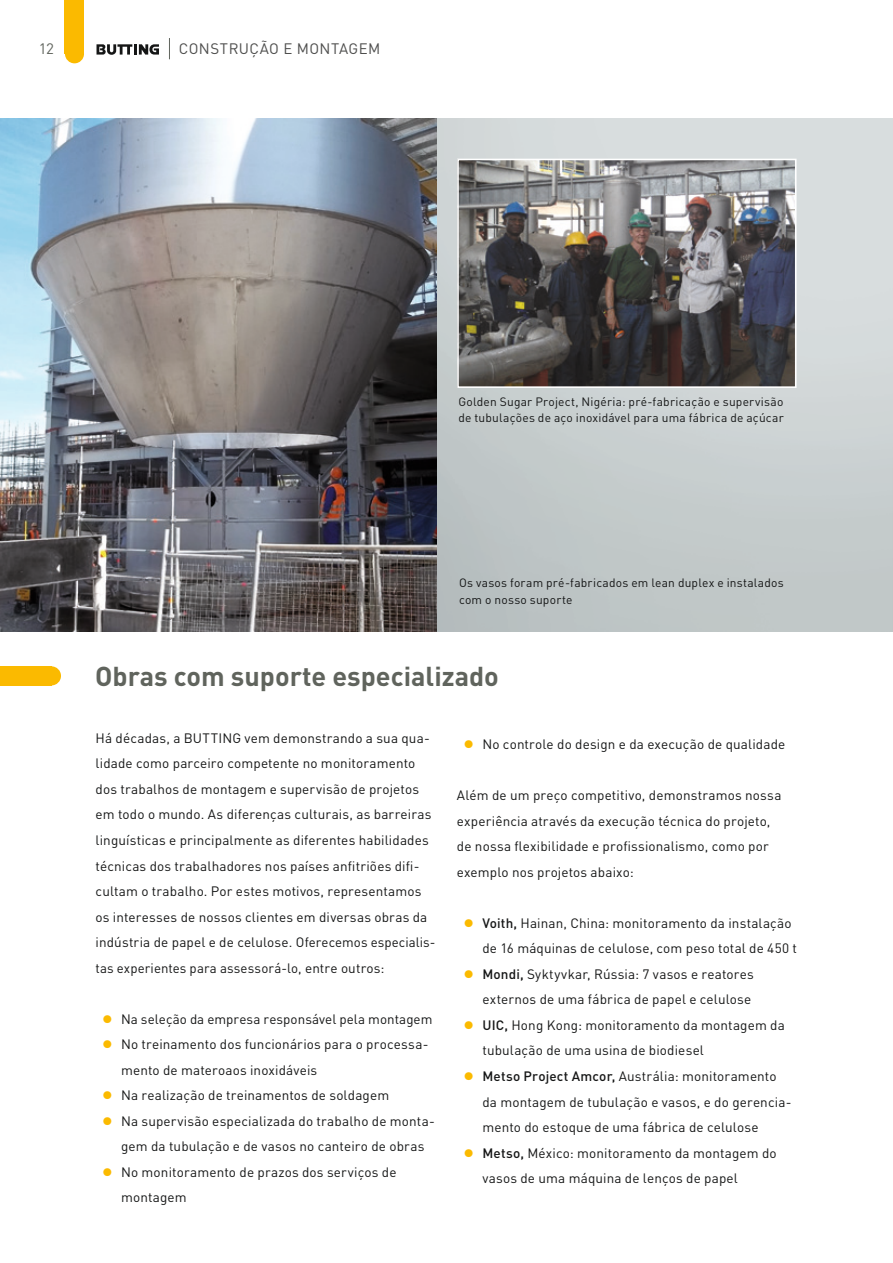
<style>
.page{position:relative;width:893px;height:1263px;background:#fff}
.page>*{position:absolute;margin:0;border:0;box-sizing:border-box;transform-origin:0 0}
.t1{font:700 27px "DIN";color:#60645d}
.t2{font:15px "DIN";letter-spacing:.03em;color:#4e4e4d}
.t3{font:15px "DIN";color:#60645d}
.t4{font:13.5px/25.5px "DIN";letter-spacing:.01em;color:#151616}
.t5{font:12px/16.5px "DIN";letter-spacing:.015em;color:#151616}
.s1{font-family:"Frutiger";font-stretch:condensed;font-size:22.5px;color:#fbba00}
.s2{font-weight:500}
</style>
<div class="page">
<div style="left:65px;top:0;width:19px;height:54px;background:#fbba00"></div>
<div style="left:65px;top:44px;width:19px;height:19px;background:#fbba00;border-radius:50%"></div>
<svg style="left:97px;top:44px;width:62px;height:11px"></svg>
<svg style="left:169px;top:38px;width:1px;height:21px"></svg>
<img style="left:436px;top:118px;width:457px;height:513px">
<img style="left:0;top:118px;width:436px;height:513px">
<div style="left:0;top:666px;width:52px;height:19px;background:#fbba00"></div>
<div style="left:42px;top:666px;width:19px;height:19px;background:#fbba00;border-radius:50%"></div>
<img style="left:460px;top:162px;width:333px;height:223px">
<div style="left:457px;top:159px;width:339px;height:229px;border:2px solid #fff"></div>
<p class="t3" style="left:39px;top:40px;width:17px">12</p>
<p class="t2" style="left:179px;top:40px;width:203px">CONSTRUÇÃO E MONTAGEM</p>
<p class="t5" style="left:458px;top:393px;width:327px">Golden Sugar Project, Nigéria: pré-fabricação e supervisão de tubulações de aço inoxidável para uma fábrica de açúcar</p>
<p class="t5" style="left:459px;top:575px;width:326px">Os vasos foram pré-fabricados em lean duplex e instalados com o nosso suporte</p>
<h1 class="t1" style="left:95px;top:658px;width:405px">Obras com suporte especializado</h1>
<p class="t4" style="left:96px;top:725px;width:341px">Há décadas, a BUTTING vem demonstrando a sua qua&shy;lidade como parceiro competente no monitoramento dos trabalhos de montagem e supervisão de projetos em todo o mundo. As diferenças culturais, as barreiras linguísticas e principalmente as diferentes habilidades técnicas dos trabalhadores nos países anfitriões difi&shy;cultam o trabalho. Por estes motivos, representamos os interesses de nossos clientes em diversas obras da indústria de papel e de celulose. Oferecemos especialis&shy;tas experientes para assessorá-lo, entre outros:</p>
<p class="t4" style="left:102px;top:1006px;width:332px"><span class="s1">•</span> Na seleção da empresa responsável pela montagem</p>
<p class="t4" style="left:121px;top:1032px;width:309px;text-indent:-19px"><span class="s1">•</span> No treinamento dos funcionários para o processa&shy;mento de materoaos inoxidáveis</p>
<p class="t4" style="left:102px;top:1083px;width:289px"><span class="s1">•</span> Na realização de treinamentos de soldagem</p>
<p class="t4" style="left:121px;top:1108px;width:315px;text-indent:-19px"><span class="s1">•</span> Na supervisão especializada do trabalho de monta&shy;gem da tubulação e de vasos no canteiro de obras</p>
<p class="t4" style="left:121px;top:1159px;width:277px;text-indent:-19px"><span class="s1">•</span> No monitoramento de prazos dos serviços de montagem</p>
<p class="t4" style="left:463px;top:732px;width:324px"><span class="s1">•</span> No controle do design e da execução de qualidade</p>
<p class="t4" style="left:457px;top:783px;width:326px">Além de um preço competitivo, demonstramos nossa experiência através da execução técnica do projeto, de nossa flexibilidade e profissionalismo, como por exemplo nos projetos abaixo:</p>
<p class="t4" style="left:482px;top:910px;width:316px;text-indent:-19px"><span class="s1">•</span> <span class="s2">Voith,</span> Hainan, China: monitoramento da instalação de 16 máquinas de celulose, com peso total de 450 t</p>
<p class="t4" style="left:463px;top:961px;width:292px;text-align:right"><span class="s1">•</span> <span class="s2">Mondi,</span> Syktyvkar, Rússia: 7 vasos e reatores externos de uma fábrica de papel e celulose</p>
<p class="t4" style="left:482px;top:1012px;width:304px;text-indent:-19px"><span class="s1">•</span> <span class="s2">UIC,</span> Hong Kong: monitoramento da montagem da tubulação de uma usina de biodiesel</p>
<p class="t4" style="left:482px;top:1063px;width:310px;text-indent:-19px"><span class="s1">•</span> <span class="s2">Metso Project Amcor,</span> Austrália: monitoramento - da montagem de tubulação e vasos, e do gerencia&shy;mento do estoque de uma fábrica de celulose</p>
<p class="t4" style="left:482px;top:1140px;width:296px;text-indent:-19px"><span class="s1">•</span> <span class="s2">Metso,</span> México: monitoramento da montagem do vasos de uma máquina de lenços de papel</p>
</div>
